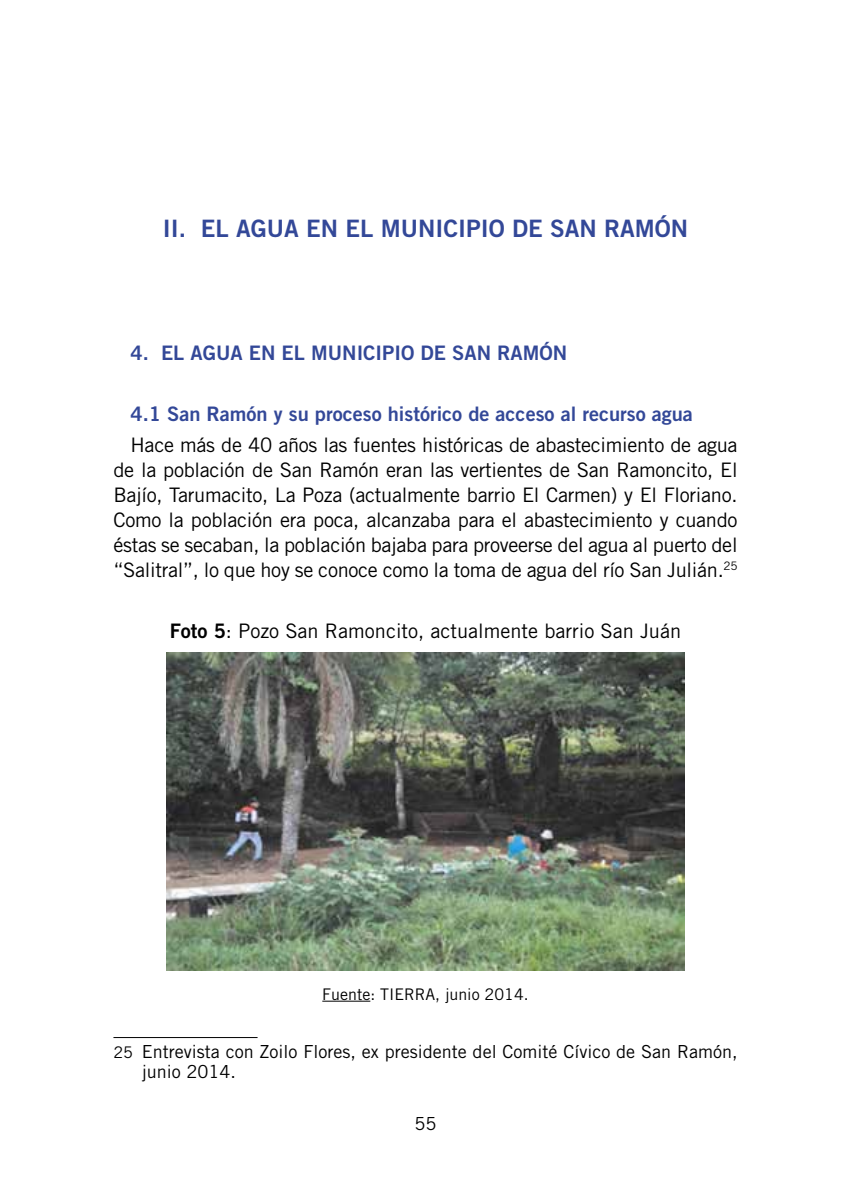
<style>
.page{position:relative;width:851px;height:1191px;background:#fff}
.page>*{position:absolute;margin:0;border:0;box-sizing:border-box;transform-origin:0 0}
.t1{font:24px "Trade Gothic LT Std Bd 2";color:#334898}
.t2{font:20px/25px "Trade Gothic LT Std";letter-spacing:-.015em;color:#000;text-align:justify}
.t3{font:20px "Trade Gothic LT Std Bd 2";color:#334898}
.t4{font:18px/20px "Trade Gothic LT Std";color:#000}
.t5{font:16px "Trade Gothic LT Std";color:#000}
.s1{font-family:"Trade Gothic LT Std Bd 2"}
.s2{font-size:16px}
</style>
<div class="page">
<hr style="left:322px;top:1000px;width:48px;height:1px;background:#000">
<img style="left:167px;top:652px;width:517px;height:318px">
<hr style="left:113px;top:1037px;width:144px;height:1px;background:#000">
<p class="t1" style="left:163px;top:213px;width:527px">II. EL AGUA EN EL MUNICIPIO DE SAN RAMÓN</p>
<p class="t3" style="left:130px;top:340px;width:438px">4. EL AGUA EN EL MUNICIPIO DE SAN RAMÓN</p>
<p class="t3" style="left:130px;top:401px;width:564px">4.1 San Ramón y su proceso histórico de acceso al recurso agua</p>
<p class="t2" style="left:113px;top:432px;width:625px;text-indent:17px">Hace más de 40 años las fuentes históricas de abastecimiento de agua de la población de San Ramón eran las vertientes de San Ramoncito, El Bajío, Tarumacito, La Poza (actualmente barrio El Carmen) y El Floriano.<br>Como la población era poca, alcanzaba para el abastecimiento y cuando éstas se secaban, la población bajaba para proveerse del agua al puerto del “Salitral”, lo que hoy se conoce como la toma de agua del río San Julián.<sup>25</sup></p>
<p class="t2" style="left:170px;top:618px;width:513px"><span class="s1">Foto 5</span>: Pozo San Ramoncito, actualmente barrio San Juán</p>
<p class="t5" style="left:322px;top:984px;width:208px">Fuente: TIERRA, junio 2014.</p>
<p class="t4" style="left:142px;top:1041px;width:597px;text-indent:-28px"><span class="s2">25</span> Entrevista con Zoilo Flores, ex presidente del Comité Cívico de San Ramón, junio 2014.</p>
<p class="t4" style="left:414px;top:1113px;width:23px">55</p>
</div>
